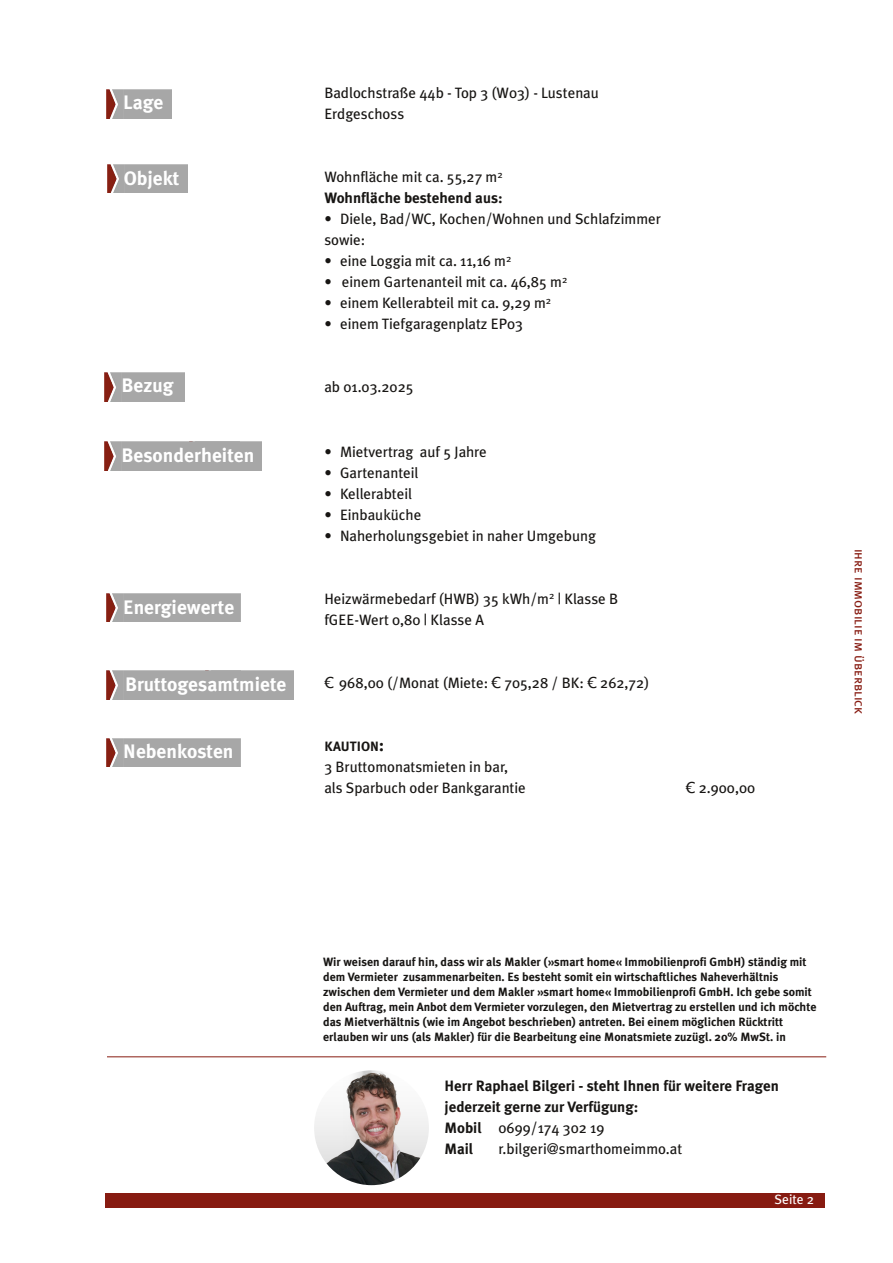
<style>
.page{position:relative;width:893px;height:1263px;background:#fff}
.page>*{position:absolute;margin:0;border:0;box-sizing:border-box;transform-origin:0 0}
.t1{font:700 19.5px "Meta Plus";color:#fff}
.t2{font:15px/21px "Meta Plus";color:#171513}
.t3{font:700 15px/21px "Meta Plus";color:#171513}
.t4{font:13.5px "Meta Plus Book Caps";letter-spacing:.005em;color:#871b11}
.t5{font:700 13.5px "Meta Plus";color:#171513}
.t6{font:13.5px "Meta Plus";color:#fff}
.t7{font:700 12px/15px "Meta Plus";color:#171513}
.s1{font-weight:400}
.s2{font-family:"Verdana"}
.s3{font-size:18px}
</style>
<div class="page">
<div style="left:105px;top:1193px;width:720px;height:15px;background:#871b11"></div>
<img style="left:107px;top:90px;width:64px;height:28px">
<img style="left:107px;top:165px;width:81px;height:28px">
<img style="left:105px;top:373px;width:80px;height:28px">
<div style="left:105px;top:442px;width:134px;height:28px;background:#a7a7a7"></div>
<div style="left:107px;top:671px;width:134px;height:28px;background:#a7a7a7"></div>
<img style="left:107px;top:738px;width:134px;height:28px">
<img style="left:107px;top:593px;width:134px;height:29px">
<img style="left:314px;top:1070px;width:115px;height:115px;border-radius:50%">
<hr style="left:107px;top:1056px;width:719px;height:1px;background:#871b11">
<h1 class="t1" style="left:123px;top:91px;width:42px">Lage</h1>
<p class="t2" style="left:324px;top:83px;width:276px">Badlochstraße 44b - Top 3 (W03) - Lustenau<br>Erdgeschoss</p>
<h1 class="t1" style="left:124px;top:167px;width:57px">Objekt</h1>
<p class="t3" style="left:324px;top:167px;width:180px"><span class="s1">Wohnfläche mit ca. 55,27 m</span><sup>2<br></sup>Wohnfläche bestehend aus:</p>
<p class="t2" style="left:324px;top:209px;width:338px">• Diele, Bad/WC, Kochen/Wohnen und Schlafzimmer sowie:</p>
<p class="t2" style="left:324px;top:251px;width:189px">• eine Loggia mit ca. 11,16 m<sup>2</sup></p>
<p class="t2" style="left:324px;top:272px;width:245px">• einem Gartenanteil mit ca. 46,85 m<sup>2</sup></p>
<p class="t2" style="left:324px;top:293px;width:228px">• einem Kellerabteil mit ca. 9,29 m<sup>2</sup></p>
<p class="t2" style="left:324px;top:314px;width:200px">• einem Tiefgaragenplatz EP03</p>
<h1 class="t1" style="left:122px;top:374px;width:53px">Bezug</h1>
<p class="t2" style="left:324px;top:377px;width:91px">ab 01.03.2025</p>
<h1 class="t1" style="left:122px;top:444px;width:134px">Besonderheiten</h1>
<p class="t2" style="left:324px;top:441px;width:164px">• Mietvertrag auf 5 Jahre</p>
<p class="t2" style="left:324px;top:462px;width:96px">• Gartenanteil</p>
<p class="t2" style="left:324px;top:483px;width:89px">• Kellerabteil</p>
<p class="t2" style="left:324px;top:504px;width:98px">• Einbauküche</p>
<p class="t2" style="left:324px;top:525px;width:273px">• Naherholungsgebiet in naher Umgebung</p>
<h1 class="t1" style="left:123px;top:595px;width:113px">Energiewerte</h1>
<h1 class="t1" style="left:125px;top:673px;width:163px">Bruttogesamtmiete</h1>
<p class="t2" style="left:324px;top:588px;width:295px">Heizwärmebedarf (HWB) 35 kWh/m<sup>2</sup> | Klasse B fGEE-Wert 0,80 | Klasse A</p>
<p class="t2" style="left:324px;top:672px;width:326px"><span class="s2">€</span> 968,00 (/Monat (Miete: <span class="s2">€</span> 705,28 / BK: <span class="s2">€</span> 262,72)</p>
<p class="t4" style="left:867px;top:549px;width:167px;rotate:90deg">ihre immobilie im überblick</p>
<h1 class="t1" style="left:123px;top:740px;width:112px">Nebenkosten</h1>
<p class="t5" style="left:324px;top:738px;width:61px">KAUTION<span class="s3">:</span></p>
<p class="t2" style="left:324px;top:756px;width:203px">3 Bruttomonatsmieten in bar, als Sparbuch oder Bankgarantie</p>
<p class="t2" style="left:686px;top:777px;width:71px"><span class="s2">€</span> 2.900,00</p>
<p class="t7" style="left:323px;top:954px;width:495px">Wir weisen darauf hin, dass wir als Makler (»smart home« Immobilienprofi GmbH) ständig mit dem Vermieter zusammenarbeiten. Es besteht somit ein wirtschaftliches Naheverhältnis zwischen dem Vermieter und dem Makler »smart home« Immobilienprofi GmbH. Ich gebe somit den Auftrag, mein Anbot dem Vermieter vorzulegen, den Mietvertrag zu erstellen und ich möchte das Mietverhältnis (wie im Angebot beschrieben) antreten. Bei einem möglichen Rücktritt erlauben wir uns (als Makler) für die Bearbeitung eine Monatsmiete zuzügl. 20% MwSt. in</p>
<p class="t3" style="left:444px;top:1075px;width:336px">Herr Raphael Bilgeri - steht Ihnen für weitere Fragen jederzeit gerne zur Verfügung:<br>Mobil <span class="s1">0699/174 302 19<br></span>Mail</p>
<p class="t2" style="left:498px;top:1138px;width:185px">r.bilgeri@smarthomeimmo.at</p>
<p class="t6" style="left:774px;top:1192px;width:41px">Seite 2</p>
</div>
